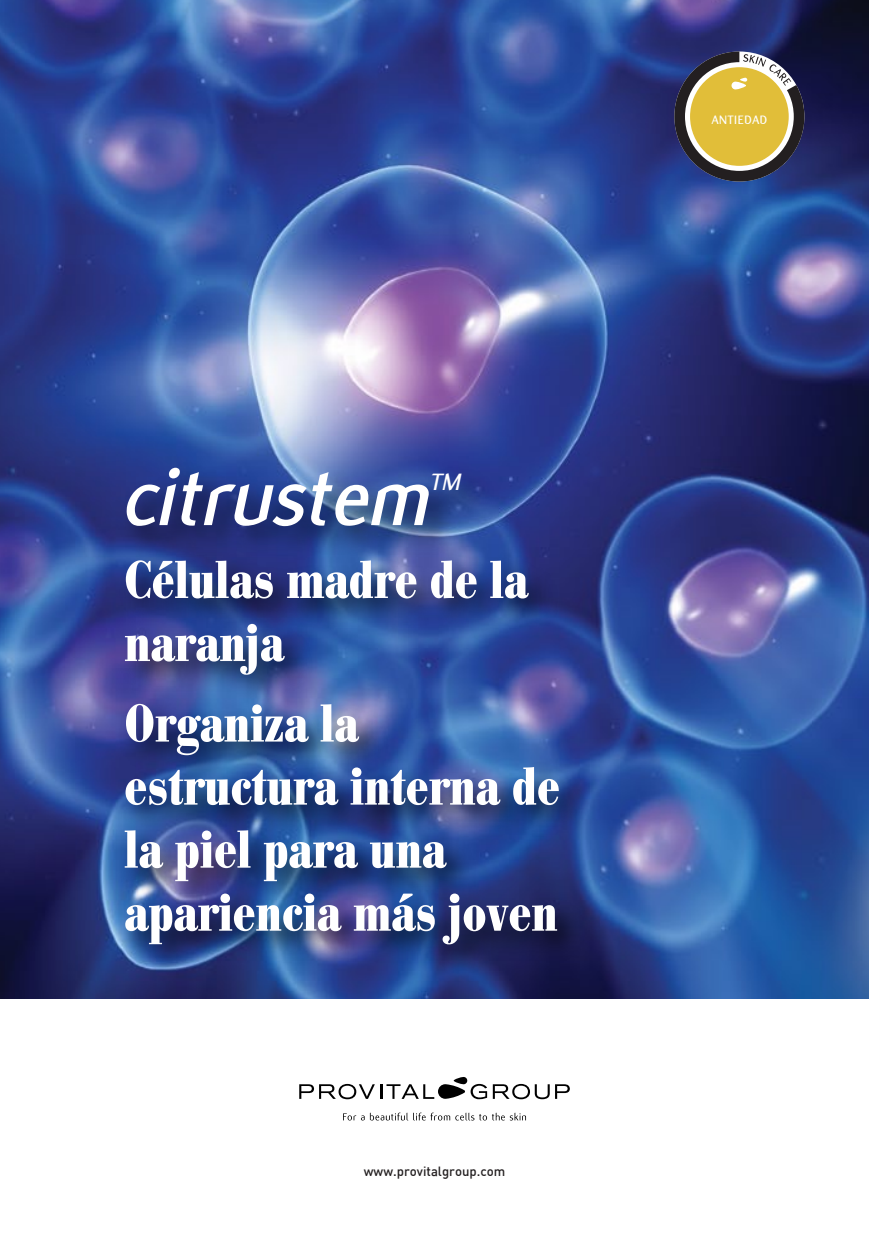
<style>
.page{position:relative;width:869px;height:1241px;background:#fff}
.page>*{position:absolute;margin:0;border:0;box-sizing:border-box;transform-origin:0 0}
.t1{font:italic 700 87.5px "Flux";color:#fff}
.t2{font:700 condensed 52.5px/63px "Bodoni BE";color:#fff}
.t3{font:italic 700 25.55px "Flux";color:#fff}
.t4{font:500 13.12px "DIN";color:#231f20}
.t5{font:700 13.12px "Flux";letter-spacing:.05em;color:#fff}
</style>
<div class="page">
<img style="left:0;top:0;width:868px;height:997px">
<svg style="left:674px;top:51px;width:130px;height:130px;background:#95885a"></svg>
<img style="left:110px;top:401px;width:482px;height:136px">
<img style="left:110px;top:537px;width:501px;height:446px">
<svg style="left:343px;top:1113px;width:21px;height:7px"></svg>
<svg style="left:370px;top:1112px;width:156px;height:8px"></svg>
<svg style="left:299px;top:1077px;width:250px;height:22px"></svg>
<svg style="left:555px;top:1084px;width:14px;height:14px"></svg>
<p class="t1" style="left:124px;top:448px;width:308px">citrustem</p>
<p class="t3" style="left:431px;top:467px;width:31px">TM</p>
<p class="t2" style="left:124px;top:549px;width:405px">Células madre de la naranja</p>
<p class="t2" style="left:124px;top:693px;width:437px">Organiza la estructura interna de la piel para una apariencia más joven</p>
<p class="t4" style="left:364px;top:1162px;width:143px">www.provitalgroup.com</p>
<p class="t5" style="left:711px;top:112px;width:57px">ANTIEDAD</p>
</div>
